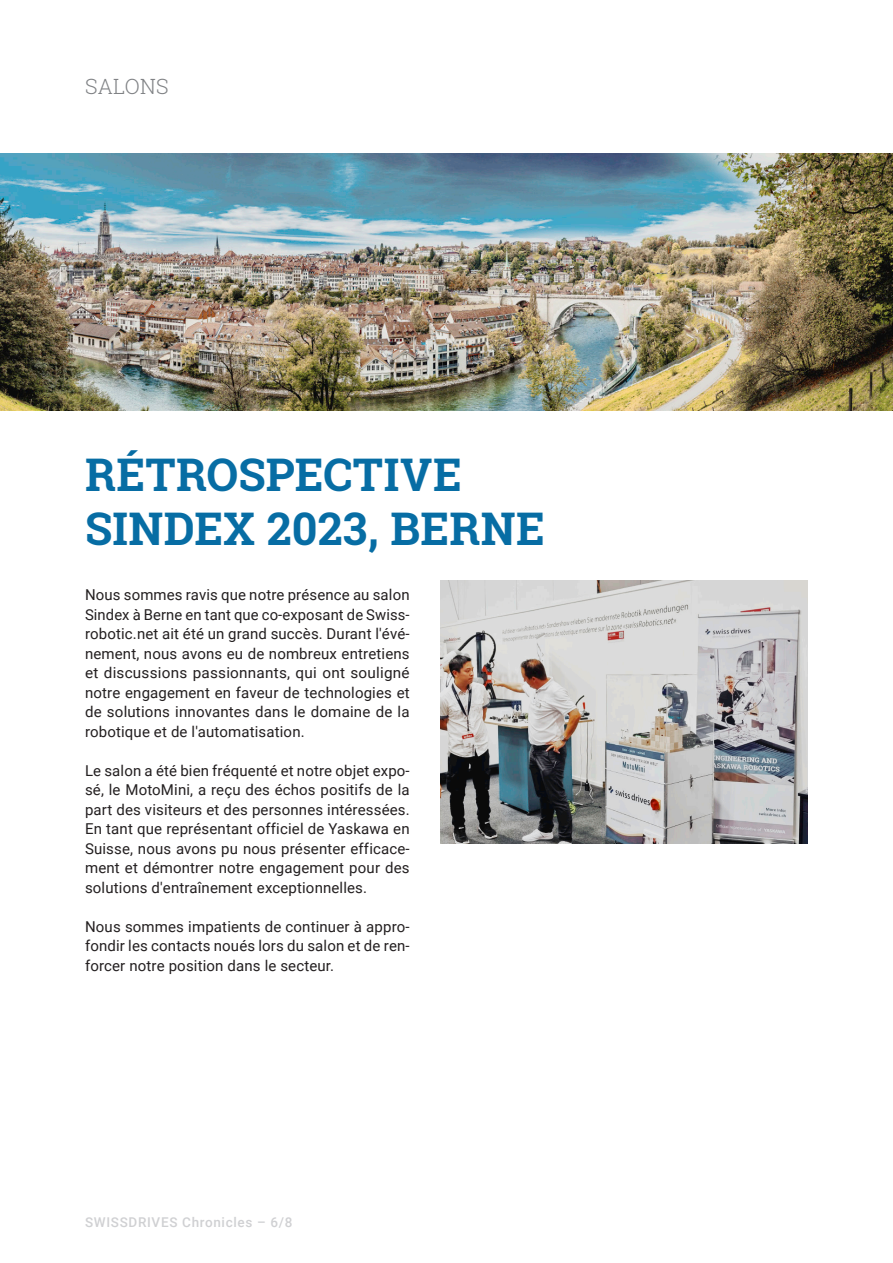
<style>
.page{position:relative;width:893px;height:1263px;background:#fff}
.page>*{position:absolute;margin:0;border:0;box-sizing:border-box;transform-origin:0 0}
.t1{font:700 45px/54px "Roboto Slab";letter-spacing:.005em;color:#076da4}
.t2{font:300 21px "Roboto Slab";letter-spacing:.01em;color:#808285}
.t3{font:15px/19.5px "Roboto";letter-spacing:.01em;color:#231f20;text-align:justify}
.t4{font:500 13.5px "Roboto";letter-spacing:.05em;color:#b0b1b5}
</style>
<div class="page">
<img style="left:0;top:153px;width:893px;height:257px">
<img style="left:440px;top:581px;width:368px;height:263px">
<h2 class="t2" style="left:85px;top:72px;width:85px">SALONS</h2>
<h1 class="t1" style="left:85px;top:447px;width:461px">RÉTROSPECTIVE<br>SINDEX 2023, BERNE</h1>
<p class="t3" style="left:85px;top:584px;width:326px">Nous sommes ravis que notre présence au salon Sindex à Berne en tant que co-exposant de Swiss&shy;robotic.net ait été un grand succès. Durant l'évé&shy;nement, nous avons eu de nombreux entretiens et discussions passionnants, qui ont souligné notre engagement en faveur de technologies et de solutions innovantes dans le domaine de la robotique et de l'automatisation.</p>
<p class="t3" style="left:85px;top:760px;width:326px">Le salon a été bien fréquenté et notre objet expo&shy;sé, le MotoMini, a reçu des échos positifs de la part des visiteurs et des personnes intéressées.<br>En tant que représentant officiel de Yaskawa en Suisse, nous avons pu nous présenter efficace&shy;ment et démontrer notre engagement pour des solutions d'entraînement exceptionnelles.</p>
<p class="t3" style="left:85px;top:916px;width:326px">Nous sommes impatients de continuer à appro&shy;fondir les contacts noués lors du salon et de ren&shy;forcer notre position dans le secteur.</p>
<p class="t4" style="left:85px;top:1212px;width:209px">SWISSDRIVES Chronicles – 6/8</p>
</div>
